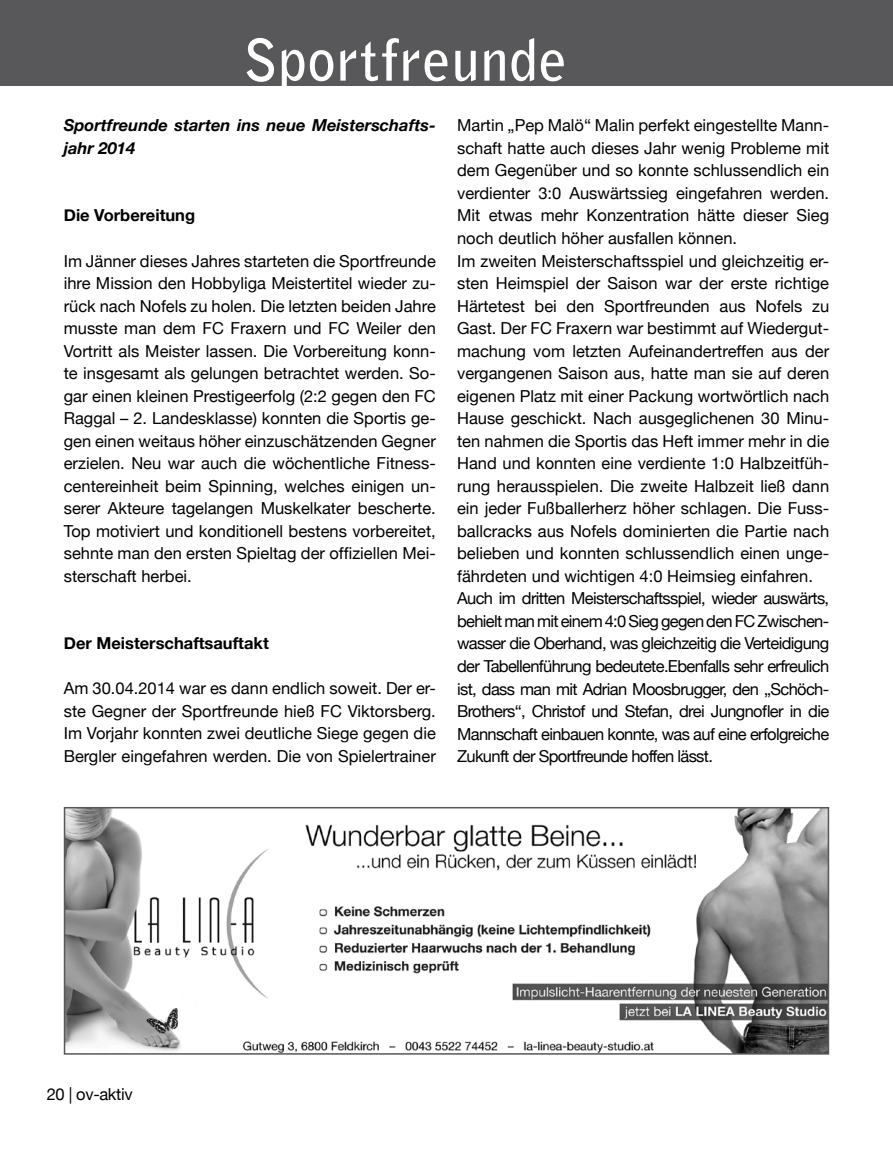
<style>
.page{position:relative;width:893px;height:1149px;background:#fff}
.page>*{position:absolute;margin:0;border:0;box-sizing:border-box;transform-origin:0 0}
.t1{font:700 57px "Bell Gothic Std";letter-spacing:.01em;color:#fff}
.t2{font:16.5px/22.5px "Helvetica Neue";color:#000;text-align:justify}
.t3{font:italic 700 16.5px/22.5px "Helvetica Neue";color:#000}
.t4{font:700 16.5px "Helvetica Neue";color:#000}
.t5{font:16.5px "Helvetica Neue";letter-spacing:-.02em;color:#000}
</style>
<div class="page">
<div style="left:0;top:0;width:893px;height:85px;background:#58585a"></div>
<img style="left:67px;top:809px;width:759px;height:242px">
<div style="left:64px;top:806px;width:765px;height:248px;border:2px solid #58585a"></div>
<h1 class="t1" style="left:243px;top:26px;width:326px">Sportfreunde</h1>
<p class="t2" style="left:457px;top:114px;width:374px;text-align:left">Martin „Pep Malö“ Malin perfekt eingestellte Mann&shy;schaft hatte auch dieses Jahr wenig Probleme mit dem Gegenüber und so konnte schlussendlich ein verdienter 3:0 Auswärtssieg eingefahren werden.<br>Mit etwas mehr Konzentration hätte dieser Sieg noch deutlich höher ausfallen können.<br>Im zweiten Meisterschaftsspiel und gleichzeitig er&shy;sten Heimspiel der Saison war der erste richtige Härtetest bei den Sportfreunden aus Nofels zu Gast. Der FC Fraxern war bestimmt auf Wiedergut&shy;machung vom letzten Aufeinandertreffen aus der vergangenen Saison aus, hatte man sie auf deren eigenen Platz mit einer Packung wortwörtlich nach Hause geschickt. Nach ausgeglichenen 30 Minu&shy;ten nahmen die Sportis das Heft immer mehr in die Hand und konnten eine verdiente 1:0 Halbzeitfüh&shy;rung herausspielen. Die zweite Halbzeit ließ dann ein jeder Fußballerherz höher schlagen. Die Fuss&shy;ballcracks aus Nofels dominierten die Partie nach belieben und konnten schlussendlich einen unge&shy;fährdeten und wichtigen 4:0 Heimsieg einfahren.<br>Auch im dritten Meisterschaftsspiel, wieder auswärts, behielt man mit einem 4:0 Sieg gegen den FC Zwischen&shy;wasser die Oberhand, was gleichzeitig die Verteidigung der Tabellenführung bedeutete.Ebenfalls sehr erfreulich ist, dass man mit Adrian Moosbrugger, den „Schöch-Brothers“, Christof und Stefan, drei Jungnofler in die Mannschaft einbauen konnte, was auf eine erfolgreiche Zukunft der Sportfreunde hoffen lässt.</p>
<p class="t3" style="left:64px;top:114px;width:374px">Sportfreunde starten ins neue Meisterschafts&shy;jahr 2014</p>
<p class="t4" style="left:64px;top:205px;width:133px">Die Vorbereitung</p>
<p class="t2" style="left:64px;top:249px;width:374px">Im Jänner dieses Jahres starteten die Sportfreunde ihre Mission den Hobbyliga Meistertitel wieder zu&shy;rück nach Nofels zu holen. Die letzten beiden Jahre musste man dem FC Fraxern und FC Weiler den Vortritt als Meister lassen. Die Vorbereitung konn&shy;te insgesamt als gelungen betrachtet werden. So&shy;gar einen kleinen Prestigeerfolg (2:2 gegen den FC Raggal – 2. Landesklasse) konnten die Sportis ge&shy;gen einen weitaus höher einzuschätzenden Gegner erzielen. Neu war auch die wöchentliche Fitness&shy;centereinheit beim Spinning, welches einigen un&shy;serer Akteure tagelangen Muskelkater bescherte.<br>Top motiviert und konditionell bestens vorbereitet, sehnte man den ersten Spieltag der offiziellen Mei&shy;sterschaft herbei.</p>
<p class="t4" style="left:64px;top:633px;width:207px">Der Meisterschaftsauftakt</p>
<p class="t2" style="left:64px;top:677px;width:374px">Am 30.04.2014 war es dann endlich soweit. Der er&shy;ste Gegner der Sportfreunde hieß FC Viktorsberg.<br>Im Vorjahr konnten zwei deutliche Siege gegen die Bergler eingefahren werden. Die von Spielertrainer</p>
<p class="t5" style="left:47px;top:1083px;width:87px">20 | ov-aktiv</p>
</div>
